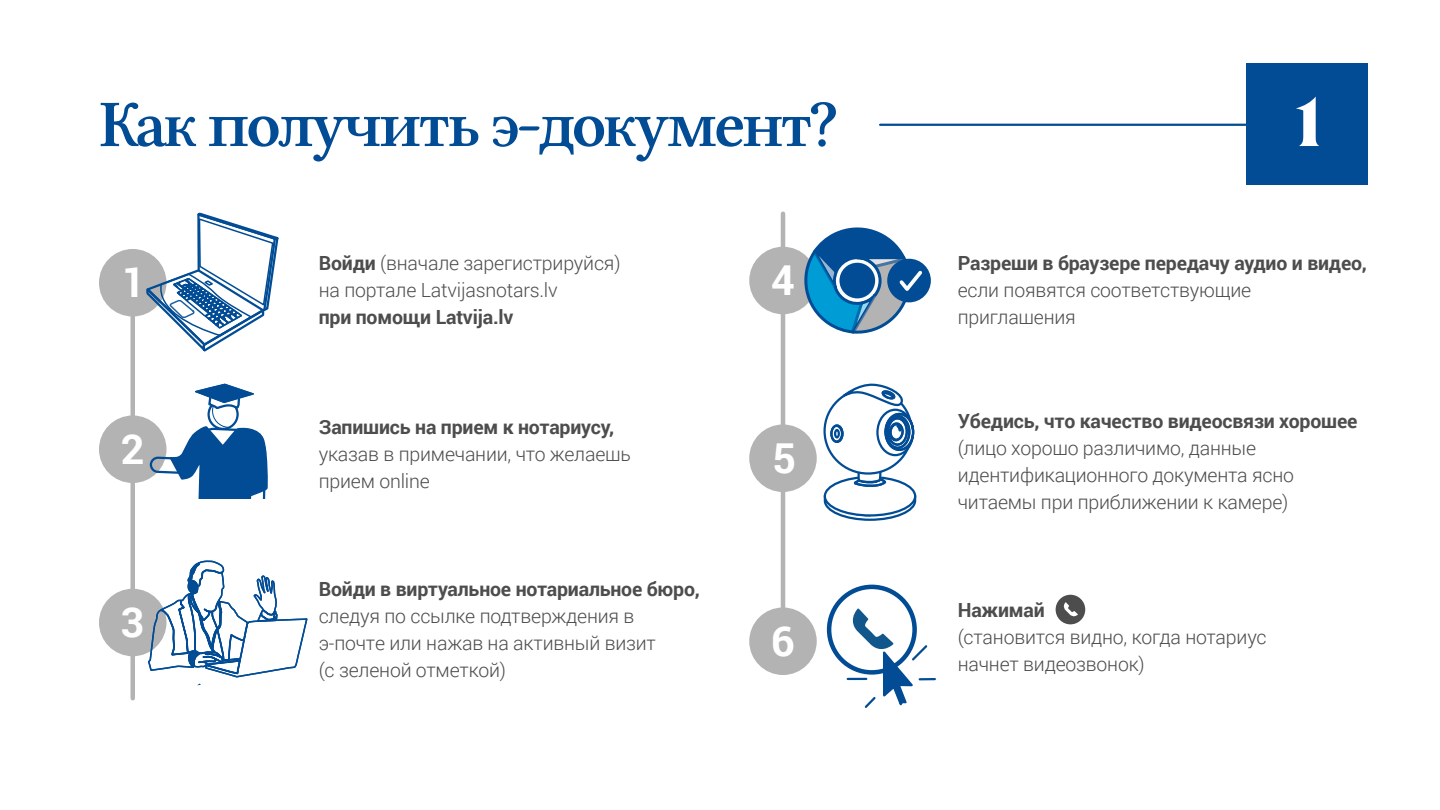
<style>
.page{position:relative;width:1440px;height:810px;background:#fff}
.page>*{position:absolute;margin:0;border:0;box-sizing:border-box;transform-origin:0 0}
.t1{font:66.75px "Lin Libertine B";letter-spacing:-.05em;color:#014c94}
.t2{font:700 66.75px "Friz Quadrata Com";color:#fff}
.t3{font:700 41.25px "Roboto";color:#fff}
.t4{font:300 19.5px/27px "Roboto";letter-spacing:-.01em;color:#4d4d4d}
.t5{font:700 19.5px "Roboto";letter-spacing:-.01em;color:#4d4d4d}
.s1{font-weight:700}
</style>
<div class="page">
<div style="left:130px;top:274px;width:5px;height:424px;background:#b3b3b3"></div>
<hr style="left:781px;top:214px;width:4px;height:445px;background:#b3b3b3">
<div style="left:1246px;top:64px;width:122px;height:121px;background:#014c94"></div>
<hr style="left:880px;top:124px;width:458px;height:2px;background:#014c94">
<div style="left:99px;top:249px;width:67px;height:67px;background:#b3b3b3;border-radius:50%"></div>
<div style="left:99px;top:416px;width:67px;height:67px;background:#b3b3b3;border-radius:50%"></div>
<div style="left:99px;top:589px;width:67px;height:67px;background:#b3b3b3;border-radius:50%"></div>
<div style="left:749px;top:247px;width:68px;height:67px;background:#b3b3b3;border-radius:50%"></div>
<div style="left:749px;top:424px;width:68px;height:68px;background:#b3b3b3;border-radius:50%"></div>
<div style="left:749px;top:608px;width:68px;height:67px;background:#b3b3b3;border-radius:50%"></div>
<svg style="left:147px;top:560px;width:161px;height:126px"></svg>
<svg style="left:144px;top:212px;width:135px;height:286px"></svg>
<svg style="left:799px;top:227px;width:137px;height:481px"></svg>
<div style="left:1056px;top:595px;width:29px;height:29px;background:#4d4d4d;border-radius:50%"></div>
<svg style="left:1063px;top:602px;width:15px;height:15px"></svg>
<h1 class="t1" style="left:99px;top:86px;width:740px">Как получить э-документ?</h1>
<h1 class="t2" style="left:1288px;top:82px;width:43px">1</h1>
<h2 class="t3" style="left:122px;top:253px;width:25px">1</h2>
<h2 class="t3" style="left:121px;top:420px;width:25px">2</h2>
<h2 class="t3" style="left:121px;top:593px;width:25px">3</h2>
<p class="t4" style="left:319px;top:249px;width:303px"><span class="s1">Войди</span> (вначале зарегистрируйся) на портале Latvijasnotars.lv</p>
<p class="t5" style="left:319px;top:303px;width:196px">при помощи Latvija.lv</p>
<p class="t5" style="left:319px;top:414px;width:297px">Запишись на прием к нотариусу,</p>
<p class="t4" style="left:319px;top:440px;width:314px">указав в примечании, что желаешь прием online</p>
<p class="t5" style="left:319px;top:575px;width:383px">Войди в виртуальное нотариальное бюро,</p>
<p class="t4" style="left:319px;top:601px;width:339px">следуя по ссылке подтверждения в э-почте или нажав на активный визит (с зеленой отметкой)</p>
<h2 class="t3" style="left:771px;top:251px;width:25px">4</h2>
<h2 class="t3" style="left:772px;top:429px;width:25px">5</h2>
<h2 class="t3" style="left:771px;top:612px;width:25px">6</h2>
<p class="t5" style="left:958px;top:249px;width:411px">Разреши в браузере передачу аудио и видео,</p>
<p class="t4" style="left:958px;top:276px;width:295px">если появятся соответствующие приглашения</p>
<p class="t5" style="left:958px;top:408px;width:401px">Убедись, что качество видеосвязи хорошее</p>
<p class="t4" style="left:958px;top:434px;width:338px">(лицо хорошо различимо, данные идентификационного документа ясно читаемы при приближении к камере)</p>
<p class="t5" style="left:958px;top:596px;width:89px">Нажимай</p>
<p class="t4" style="left:958px;top:622px;width:310px">(становится видно, когда нотариус начнет видеозвонок)</p>
</div>
